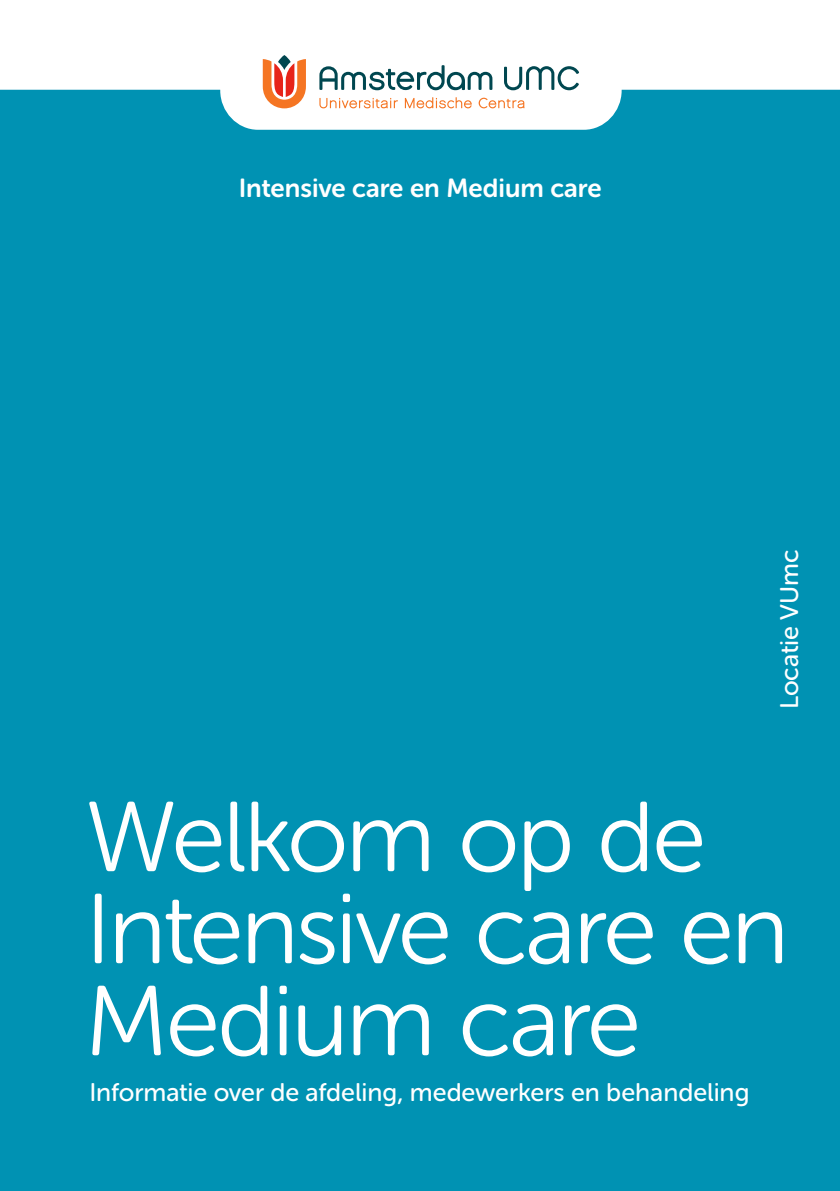
<style>
.page{position:relative;width:840px;height:1191px;background:#fff}
.page>*{position:absolute;margin:0;border:0;box-sizing:border-box;transform-origin:0 0}
.t1{font:99px/92px "Museo Sans Rounded 300";letter-spacing:-.03em;color:#fff}
.t2{font:26px "Museo Sans Rounded 700";color:#fff}
.t3{font:25.4px "Museo Sans Rounded 500";color:#fff}
</style>
<div class="page">
<div style="left:0;top:89px;width:839px;height:1102px;background:#0092b3"></div>
<svg style="left:319px;top:65px;width:173px;height:25px"></svg>
<svg style="left:503px;top:66px;width:75px;height:24px"></svg>
<svg style="left:319px;top:98px;width:78px;height:10px"></svg>
<svg style="left:478px;top:98px;width:46px;height:10px"></svg>
<svg style="left:404px;top:97px;width:67px;height:11px"></svg>
<svg style="left:262px;top:59px;width:44px;height:49px"></svg>
<svg style="left:278px;top:55px;width:12px;height:15px"></svg>
<p class="t2" style="left:239px;top:174px;width:364px">Intensive care en Medium care</p>
<p class="t3" style="left:774px;top:709px;width:161px;rotate:-90deg">Locatie VUmc</p>
<p class="t1" style="left:85px;top:792px;width:705px">Welkom op de<br>Intensive care en<br>Medium care</p>
<p class="t3" style="left:89px;top:1078px;width:661px">Informatie over de afdeling, medewerkers en behandeling</p>
</div>
